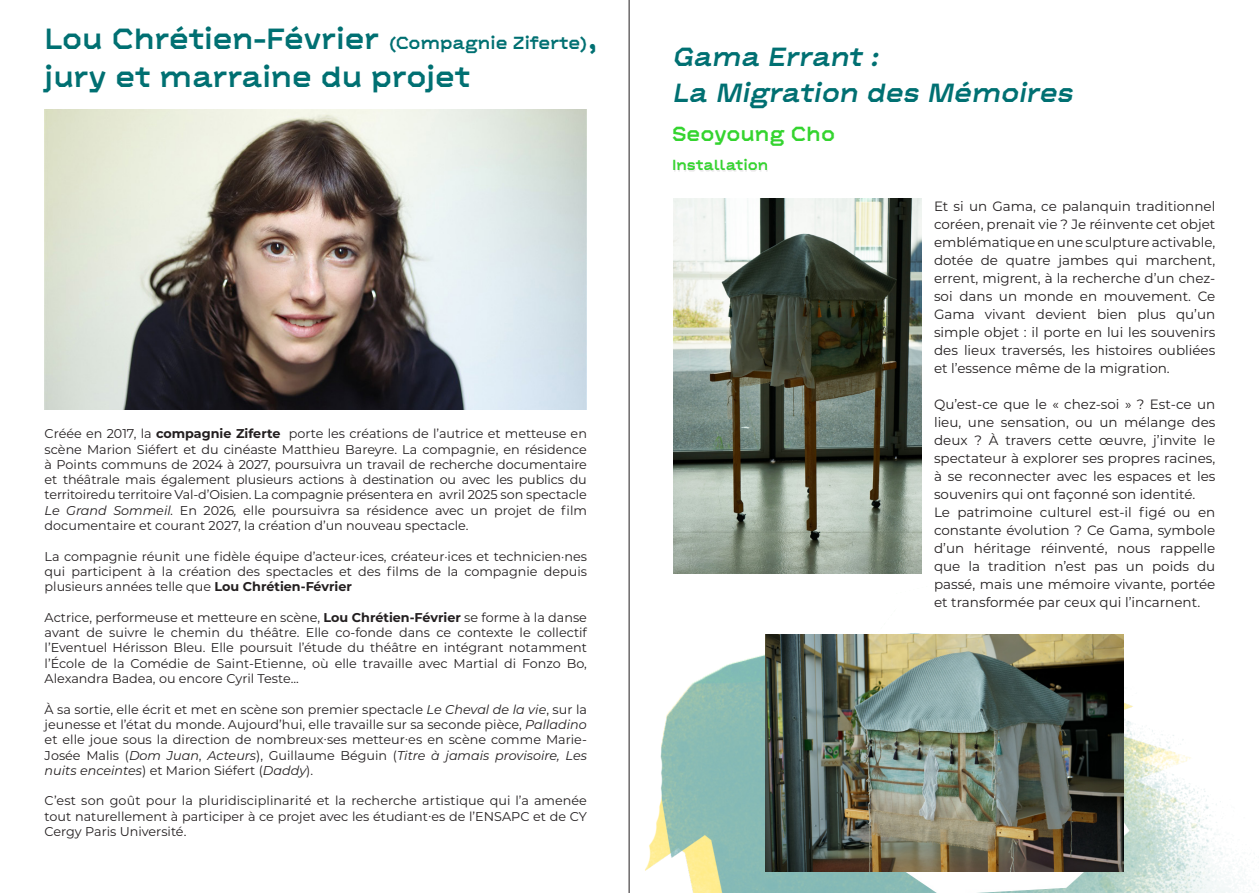
<style>
.page{position:relative;width:1259px;height:893px;background:#fff}
.page>*{position:absolute;margin:0;border:0;box-sizing:border-box;transform-origin:0 0}
.t1{font:700 30px/37.5px "BVH Anto Plot NEW";color:#007072}
.t2{font:italic 700 27px "BVH Anto Plot NEW";color:#007072}
.t3{font:700 21px "BVH Anto Plot NEW";color:#34d42f}
.t4{font:700 15px "BVH Anto Plot NEW";color:#34d42f}
.t5{font:13.5px/18px "Montserrat";color:#231f20;text-align:justify}
.t6{font:12.75px/15.3px "Montserrat";color:#231f20;text-align:justify}
.s1{font-size:18px}
.s2{font-weight:700}
.s3{font-style:italic}
</style>
<div class="page">
<img style="left:45px;top:109px;width:542px;height:300px">
<img style="left:628px;top:586px;width:622px;height:307px">
<div style="left:674px;top:160px;width:94px;height:11px;background:#231f20;opacity:.1"></div>
<hr style="left:629px;top:0;width:1px;height:893px;background:#231f20">
<img style="left:673px;top:198px;width:248px;height:375px">
<img style="left:765px;top:634px;width:358px;height:238px">
<p class="t1" style="left:45px;top:20px;width:554px">Lou Chrétien-Février <span class="s1">(Compagnie Ziferte)</span>, jury et marraine du projet</p>
<p class="t6" style="left:45px;top:426px;width:544px">Créée en 2017, la <span class="s2">compagnie Ziferte</span> porte les créations de l’autrice et metteuse en scène Marion Siéfert et du cinéaste Matthieu Bareyre. La compagnie, en résidence à Points communs de 2024 à 2027, poursuivra un travail de recherche documentaire et théâtrale mais également plusieurs actions à destination ou avec les publics du territoiredu territoire Val-d’Oisien. La compagnie présentera en avril 2025 son spectacle <span class="s3">Le Grand Sommeil.</span> En 2026<span class="s3">,</span> elle poursuivra sa résidence avec un projet de film documentaire et courant 2027, la création d’un nouveau spectacle.</p>
<p class="t6" style="left:45px;top:548px;width:544px">La compagnie réunit une fidèle équipe d’acteur·ices, créateur·ices et technicien·nes qui participent à la création des spectacles et des films de la compagnie depuis plusieurs années telle que <span class="s2">Lou Chrétien-Février</span></p>
<p class="t6" style="left:45px;top:609px;width:544px">Actrice, performeuse et metteure en scène, <span class="s2">Lou Chrétien-Février</span> se forme à la danse avant de suivre le chemin du théâtre. Elle co-fonde dans ce contexte le collectif l’Eventuel Hérisson Bleu. Elle poursuit l’étude du théâtre en intégrant notamment l’École de la Comédie de Saint-Etienne, où elle travaille avec Martial di Fonzo Bo, Alexandra Badea, ou encore Cyril Teste...</p>
<p class="t6" style="left:45px;top:701px;width:544px">À sa sortie, elle écrit et met en scène son premier spectacle <span class="s3">Le Cheval de la vie</span>, sur la jeunesse et l’état du monde. Aujourd’hui, elle travaille sur sa seconde pièce, <span class="s3">Palladino </span>et elle joue sous la direction de nombreux·ses metteur·es en scène comme Marie-Josée Malis (<span class="s3">Dom Juan</span>, <span class="s3">Acteurs</span>), Guillaume Béguin (<span class="s3">Titre à jamais provisoire, Les nuits enceintes</span>) et Marion Siéfert (<span class="s3">Daddy</span>).</p>
<p class="t6" style="left:45px;top:793px;width:544px">C’est son goût pour la pluridisciplinarité et la recherche artistique qui l’a amenée tout naturellement à participer à ce projet avec les étudiant·es de l’ENSAPC et de CY Cergy Paris Université.</p>
<p class="t2" style="left:672px;top:40px;width:214px">Gama Errant :</p>
<p class="t2" style="left:672px;top:76px;width:408px">La Migration des Mémoires</p>
<p class="t3" style="left:672px;top:121px;width:165px">Seoyoung Cho</p>
<p class="t4" style="left:672px;top:156px;width:98px">Installation</p>
<p class="t5" style="left:934px;top:197px;width:283px">Et si un Gama, ce palanquin traditionnel coréen, prenait vie ? Je réinvente cet objet emblématique en une sculpture activable, dotée de quatre jambes qui marchent, errent, migrent, à la recherche d’un chez&shy;soi dans un monde en mouvement. Ce Gama vivant devient bien plus qu’un simple objet : il porte en lui les souvenirs des lieux traversés, les histoires oubliées et l’essence même de la migration.</p>
<p class="t5" style="left:934px;top:395px;width:283px">Qu’est-ce que le « chez-soi » ? Est-ce un lieu, une sensation, ou un mélange des deux ? À travers cette œuvre, j’invite le spectateur à explorer ses propres racines, à se reconnecter avec les espaces et les souvenirs qui ont façonné son identité.</p>
<p class="t5" style="left:934px;top:503px;width:283px">Le patrimoine culturel est-il figé ou en constante évolution ? Ce Gama, symbole d’un héritage réinventé, nous rappelle que la tradition n’est pas un poids du passé, mais une mémoire vivante, portée et transformée par ceux qui l’incarnent.</p>
</div>
